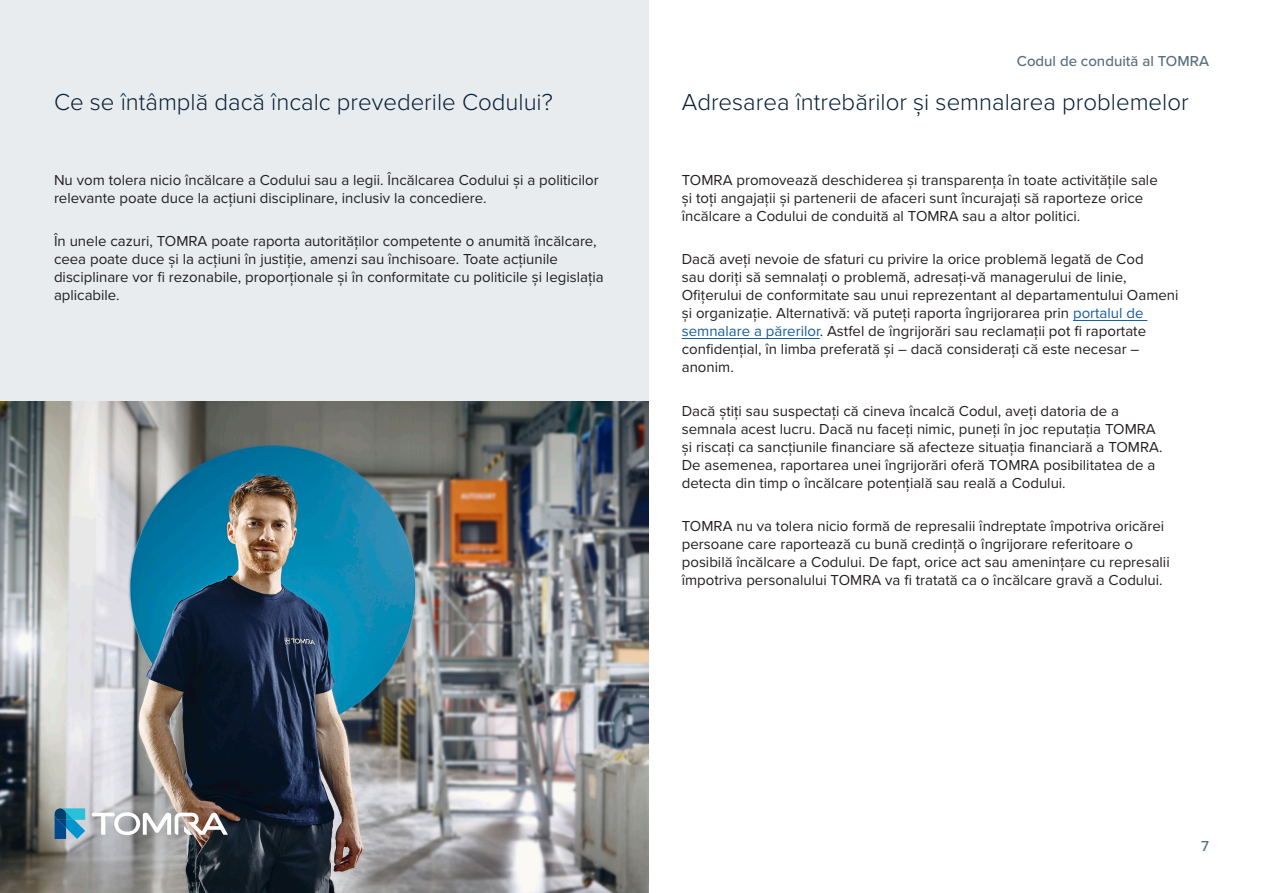
<style>
.page{position:relative;width:1263px;height:893px;background:#fff}
.page>*{position:absolute;margin:0;border:0;box-sizing:border-box;transform-origin:0 0}
.Sub_heading{font:300 24px "Proxima Nova";color:#081f36}
.t1{font:15px/18px "Proxima Nova";color:#231f20}
.t2{font:500 15px "Proxima Nova";color:#576e7f}
.t3{font:500 15px "Proxima Nova";color:#596e7d}
.s1{color:#175d9e}
</style>
<div class="page">
<div style="left:0;top:0;width:648px;height:893px;background:#e8ecef"></div>
<img style="left:0;top:402px;width:648px;height:491px">
<hr style="left:1073px;top:320px;width:74px;height:1px;background:#175d9e">
<hr style="left:682px;top:338px;width:138px;height:1px;background:#175d9e">
<svg style="left:91px;top:812px;width:137px;height:23px;background:#bcb7b6"></svg>
<svg style="left:54px;top:808px;width:31px;height:31px"></svg>
<p class="Sub_heading" style="left:54px;top:84px;width:500px">Ce se întâmplă dacă încalc prevederile Codului?</p>
<p class="t1" style="left:54px;top:170px;width:546px">Nu vom tolera nicio încălcare a Codului sau a legii. Încălcarea Codului și a politicilor relevante poate duce la acțiuni disciplinare, inclusiv la concediere.</p>
<p class="t1" style="left:54px;top:231px;width:551px">În unele cazuri, TOMRA poate raporta autorităților competente o anumită încălcare, ceea poate duce și la acțiuni în justiție, amenzi sau închisoare. Toate acțiunile disciplinare vor fi rezonabile, proporționale și în conformitate cu politicile și legislația aplicabile.</p>
<p class="t2" style="left:1017px;top:50px;width:194px">Codul de conduită al TOMRA</p>
<p class="Sub_heading" style="left:682px;top:84px;width:508px">Adresarea întrebărilor și semnalarea problemelor</p>
<p class="t1" style="left:682px;top:170px;width:477px">TOMRA promovează deschiderea și transparența în toate activitățile sale și toți angajații și partenerii de afaceri sunt încurajați să raporteze orice încălcare a Codului de conduită al TOMRA sau a altor politici.</p>
<p class="t1" style="left:682px;top:249px;width:498px">Dacă aveți nevoie de sfaturi cu privire la orice problemă legată de Cod<br>sau doriți să semnalați o problemă, adresați-vă managerului de linie, Ofițerului de conformitate sau unui reprezentant al departamentului Oameni și organizație. Alternativă: vă puteți raporta îngrijorarea prin <span class="s1">portalul de semnalare a părerilor</span>. Astfel de îngrijorări sau reclamații pot fi raportate confidențial, în limba preferată și – dacă considerați că este necesar – anonim.</p>
<p class="t1" style="left:682px;top:401px;width:482px">Dacă știți sau suspectați că cineva încalcă Codul, aveți datoria de a semnala acest lucru. Dacă nu faceți nimic, puneți în joc reputația TOMRA și riscați ca sancțiunile financiare să afecteze situația financiară a TOMRA.<br>De asemenea, raportarea unei îngrijorări oferă TOMRA posibilitatea de a detecta din timp o încălcare potențială sau reală a Codului.</p>
<p class="t1" style="left:682px;top:517px;width:489px">TOMRA nu va tolera nicio formă de represalii îndreptate împotriva oricărei persoane care raportează cu bună credință o îngrijorare referitoare o posibilă încălcare a Codului. De fapt, orice act sau amenințare cu represalii împotriva personalului TOMRA va fi tratată ca o încălcare gravă a Codului.</p>
<p class="t3" style="left:1201px;top:835px;width:9px">7</p>
</div>
